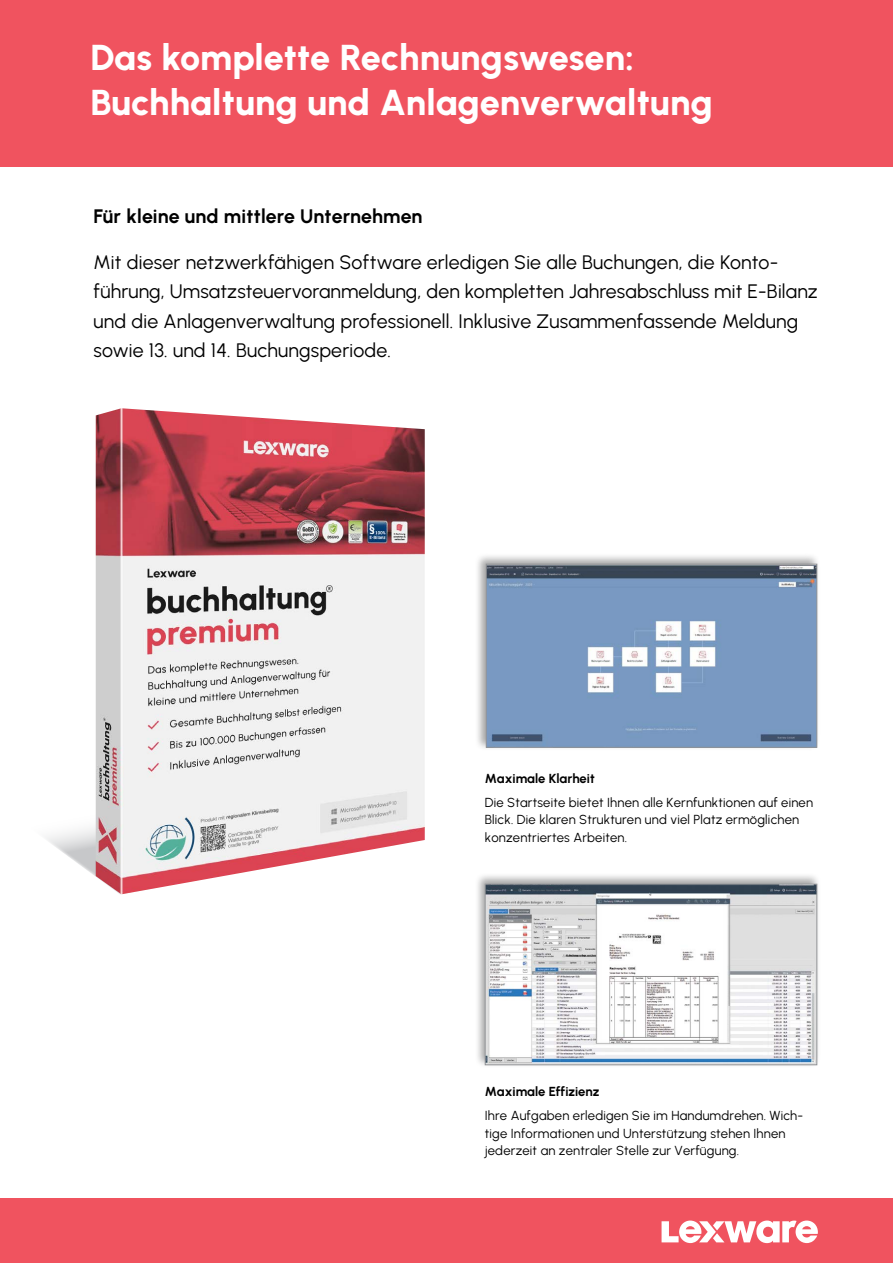
<style>
.page{position:relative;width:893px;height:1263px;background:#fff}
.page>*{position:absolute;margin:0;border:0;box-sizing:border-box;transform-origin:0 0}
.t1{font:800 36px/45px "Urbanist";color:#fff}
.t2{font:19.5px/29.4px "Urbanist";letter-spacing:.01em;color:#000}
.t3{font:700 19.5px "Urbanist";letter-spacing:.005em;color:#000}
.t4{font:13.05px/17.5px "Urbanist";letter-spacing:.015em;color:#000}
.t5{font:700 13.05px "Urbanist";color:#000}
</style>
<div class="page">
<div style="left:0;top:0;width:893px;height:167px;background:#f0535f"></div>
<div style="left:0;top:1198px;width:893px;height:65px;background:#f0535f"></div>
<div style="left:475px;top:553px;width:346px;height:198px;background:#000;opacity:.35"></div>
<img style="left:488px;top:566px;width:327px;height:180px">
<div style="left:486px;top:564px;width:331px;height:184px;border:1px solid #939598"></div>
<div style="left:475px;top:872px;width:346px;height:196px;background:#000;opacity:.35"></div>
<img style="left:487px;top:886px;width:328px;height:177px">
<div style="left:485px;top:884px;width:332px;height:181px;border:1px solid #939598"></div>
<svg style="left:662px;top:1220px;width:156px;height:23px"></svg>
<svg style="left:46px;top:795px;width:77px;height:100px"></svg>
<img style="left:96px;top:408px;width:329px;height:486px">
<h1 class="t1" style="left:90px;top:35px;width:624px">Das komplette Rechnungswesen:<br>Buchhaltung und Anlagenverwaltung</h1>
<h2 class="t3" style="left:94px;top:204px;width:330px">Für kleine und mittlere Unternehmen</h2>
<p class="t2" style="left:94px;top:248px;width:726px">Mit dieser netzwerkfähigen Software erledigen Sie alle Buchungen, die Konto&shy;führung, Umsatzsteuervoranmeldung, den kompletten Jahresabschluss mit E-Bilanz und die Anlagenverwaltung professionell. Inklusive Zusammenfassende Meldung sowie 13. und 14. Buchungsperiode.</p>
<p class="t5" style="left:485px;top:770px;width:111px">Maximale Klarheit</p>
<p class="t4" style="left:485px;top:793px;width:330px">Die Startseite bietet Ihnen alle Kernfunktionen auf einen<br>Blick. Die klaren Strukturen und viel Platz ermöglichen konzentriertes Arbeiten.</p>
<p class="t5" style="left:485px;top:1084px;width:116px">Maximale Effizienz</p>
<p class="t4" style="left:485px;top:1107px;width:320px">Ihre Aufgaben erledigen Sie im Handumdrehen. Wich&shy;tige Infor mationen und Unterstützung stehen Ihnen jederzeit an zentraler Stelle zur Verfügung.</p>
</div>
